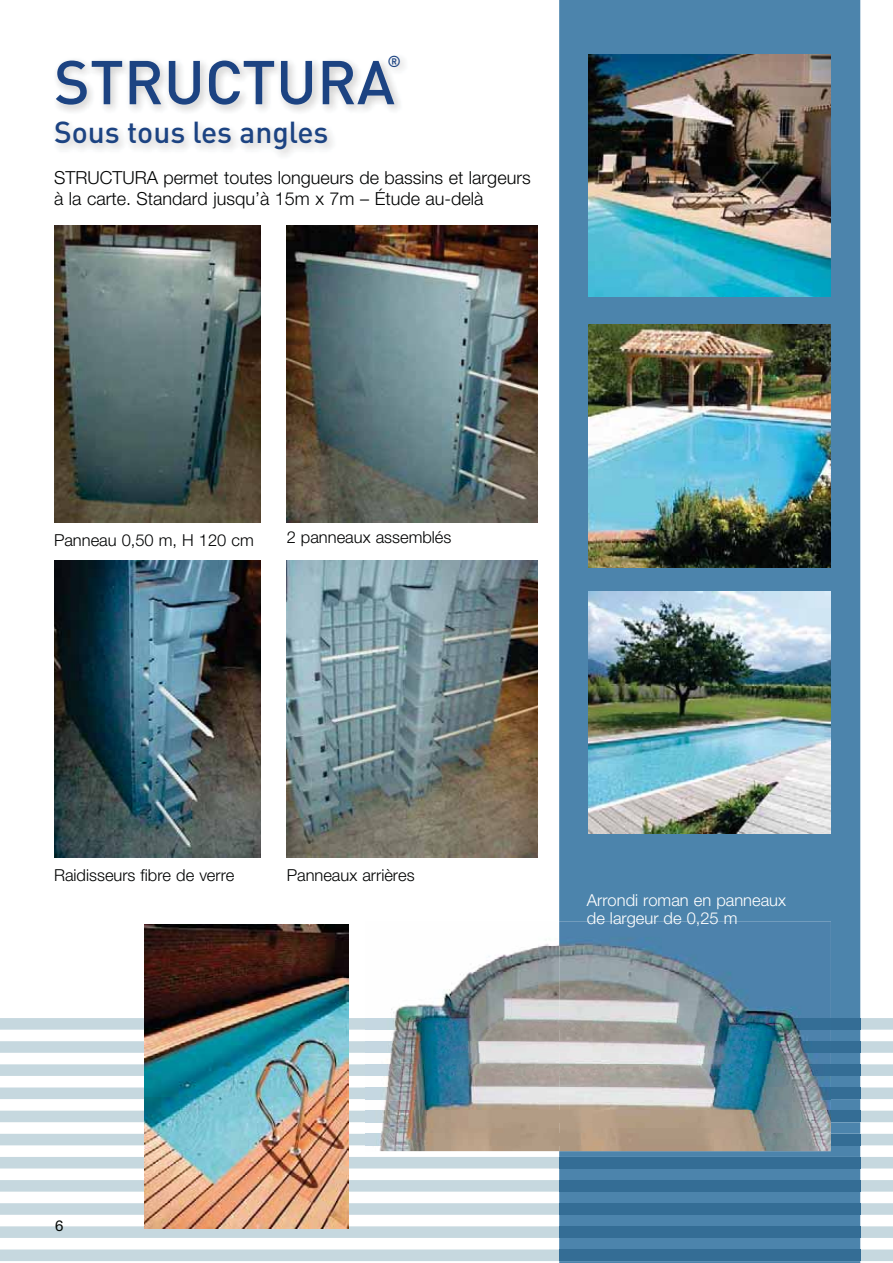
<style>
.page{position:relative;width:893px;height:1263px;background:#fff}
.page>*{position:absolute;margin:0;border:0;box-sizing:border-box;transform-origin:0 0}
.t1{font:500 60.9px "DIN";color:#1c4382}
.t2{font:500 30px "DIN";color:#1c4382}
.t3{font:300 18px/21px "Helvetica Neue";color:#010202}
.t4{font:300 16.5px "Helvetica Neue";color:#010202}
.t5{font:300 16.5px/18px "Helvetica Neue";color:#fff}
.t6{font:500 15.75px "DIN";color:#1c4382}
.t7{font:15px "Helvetica Neue";color:#030806}
</style>
<div class="page">
<svg style="left:0;top:1249px;width:893px;height:12px;background:#c8d9e0"></svg>
<div style="left:0;top:1226px;width:893px;height:12px;background:#c6d8df"></div>
<svg style="left:0;top:1203px;width:893px;height:12px;background:#c7d8df"></svg>
<svg style="left:0;top:1180px;width:893px;height:12px;background:#c7d8df"></svg>
<div style="left:0;top:1157px;width:893px;height:11px;background:#c6d8df"></div>
<div style="left:0;top:1134px;width:893px;height:11px;background:#c6d8df"></div>
<div style="left:0;top:1111px;width:893px;height:11px;background:#c6d8df"></div>
<svg style="left:0;top:1087px;width:893px;height:12px;background:#c6d8de"></svg>
<svg style="left:0;top:1064px;width:893px;height:12px;background:#c6d7de"></svg>
<svg style="left:0;top:1041px;width:893px;height:12px;background:#c7d8df"></svg>
<svg style="left:0;top:1018px;width:893px;height:12px;background:#c5d7de"></svg>
<div style="left:559px;top:0;width:301px;height:1263px;background:#4c84ac"></div>
<div style="left:559px;top:1249px;width:301px;height:12px;background:#346d95"></div>
<div style="left:559px;top:1226px;width:301px;height:12px;background:#346d95"></div>
<div style="left:559px;top:1203px;width:301px;height:12px;background:#346d95"></div>
<div style="left:559px;top:1180px;width:301px;height:12px;background:#346d95"></div>
<div style="left:559px;top:1157px;width:301px;height:11px;background:#346d95"></div>
<div style="left:831px;top:1134px;width:29px;height:11px;background:#346d95"></div>
<div style="left:831px;top:1111px;width:29px;height:11px;background:#346d95"></div>
<div style="left:831px;top:1087px;width:29px;height:12px;background:#346d95"></div>
<div style="left:831px;top:1064px;width:29px;height:12px;background:#346d95"></div>
<div style="left:831px;top:1041px;width:29px;height:12px;background:#346d95"></div>
<div style="left:831px;top:1018px;width:29px;height:12px;background:#346d95"></div>
<img style="left:54px;top:226px;width:207px;height:297px">
<img style="left:287px;top:226px;width:250px;height:297px">
<img style="left:54px;top:560px;width:207px;height:297px">
<img style="left:287px;top:560px;width:250px;height:297px">
<img style="left:366px;top:921px;width:465px;height:230px">
<img style="left:366px;top:1134px;width:465px;height:11px">
<img style="left:366px;top:1111px;width:465px;height:11px">
<img style="left:366px;top:1087px;width:465px;height:12px">
<img style="left:366px;top:1064px;width:465px;height:12px">
<img style="left:366px;top:1041px;width:465px;height:12px">
<img style="left:366px;top:1018px;width:465px;height:12px">
<img style="left:145px;top:924px;width:203px;height:305px">
<img style="left:588px;top:325px;width:243px;height:242px">
<img style="left:588px;top:591px;width:243px;height:243px">
<img style="left:588px;top:54px;width:243px;height:242px">
<p class="t6" style="left:388px;top:56px;width:15px">®</p>
<h1 class="t1" style="left:54px;top:61px;width:342px">STRUCTURA</h1>
<h2 class="t2" style="left:54px;top:122px;width:276px">Sous tous les angles</h2>
<p class="t3" style="left:54px;top:169px;width:478px">STRUCTURA permet toutes longueurs de bassins et largeurs à la carte. Standard jusqu’à 15m x 7m – Étude au-delà</p>
<p class="t4" style="left:54px;top:534px;width:201px">Panneau 0,50 m, H 120 cm</p>
<p class="t4" style="left:287px;top:531px;width:166px">2 panneaux assemblés</p>
<p class="t4" style="left:54px;top:869px;width:182px">Raidisseurs fibre de verre</p>
<p class="t4" style="left:287px;top:869px;width:129px">Panneaux arrières</p>
<p class="t7" style="left:55px;top:1220px;width:10px">6</p>
<p class="t5" style="left:587px;top:892px;width:201px">Arrondi roman en panneaux de largeur de 0,25 m</p>
</div>
